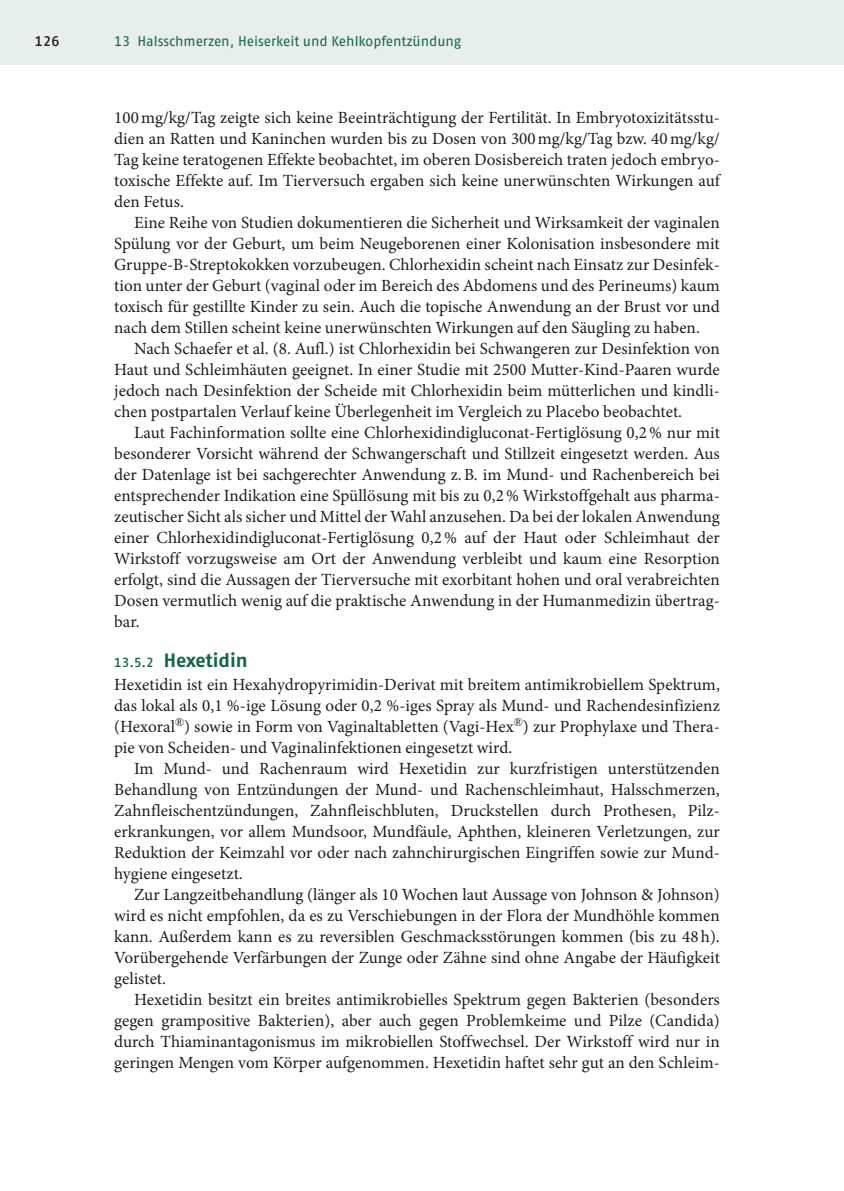
<style>
.page{position:relative;width:844px;height:1191px;background:#fff}
.page>*{position:absolute;margin:0;border:0;box-sizing:border-box;transform-origin:0 0}
.t1{font:700 19.25px "Fago Pro";letter-spacing:-.005em;color:#13664d}
.t2{font:17.15px/21px "Minion Pro";color:#1d1d1b;text-align:justify}
.t3{font:14px "Fago Pro";color:#13664d}
.t4{font:600 14px "Fago Pro";color:#1d1d1b}
.s1{font-weight:600;font-size:13.12px}
</style>
<div class="page">
<div style="left:114px;top:0;width:729px;height:64px;background:#e7eeeb"></div>
<div style="left:0;top:0;width:114px;height:64px;background:#e7eeeb"></div>
<p class="t4" style="left:35px;top:32px;width:26px">126</p>
<p class="t3" style="left:114px;top:32px;width:348px">13 Halsschmerzen, Heiserkeit und Kehlkopfentzündung</p>
<p class="t2" style="left:114px;top:107px;width:607px">100mg/kg/Tag zeigte sich keine Beeinträchtigung der Fertilität. In Embryotoxizitätsstu&shy;dien an Ratten und Kaninchen wurden bis zu Dosen von 300mg/kg/Tag bzw. 40mg/kg/ Tag keine teratogenen Effekte beobachtet, im oberen Dosisbereich traten jedoch embryo&shy;toxische Effekte auf. Im Tierversuch ergaben sich keine unerwünschten Wirkungen auf den Fetus.</p>
<p class="t2" style="left:114px;top:212px;width:607px;text-indent:20px">Eine Reihe von Studien dokumentieren die Sicherheit und Wirksamkeit der vaginalen Spülung vor der Geburt, um beim Neugeborenen einer Kolonisation insbesondere mit Gruppe-B-Streptokokken vorzubeugen. Chlorhexidin scheint nach Einsatz zur Desinfek&shy;tion unter der Geburt (vaginal oder im Bereich des Abdomens und des Perineums) kaum toxisch für gestillte Kinder zu sein. Auch die topische Anwendung an der Brust vor und nach dem Stillen scheint keine unerwünschten Wirkungen auf den Säugling zu haben.</p>
<p class="t2" style="left:114px;top:338px;width:607px;text-indent:20px">Nach Schaefer et al. (8. Aufl.) ist Chlorhexidin bei Schwangeren zur Desinfektion von Haut und Schleimhäuten geeignet. In einer Studie mit 2500 Mutter-Kind-Paaren wurde jedoch nach Desinfektion der Scheide mit Chlorhexidin beim mütterlichen und kindli&shy;chen postpartalen Verlauf keine Überlegenheit im Vergleich zu Placebo beobachtet.</p>
<p class="t2" style="left:114px;top:422px;width:607px;text-indent:20px">Laut Fachinformation sollte eine Chlorhexidindigluconat-Fertiglösung 0,2% nur mit besonderer Vorsicht während der Schwangerschaft und Stillzeit eingesetzt werden. Aus der Datenlage ist bei sachgerechter Anwendung z.B. im Mund- und Rachenbereich bei entsprechender Indikation eine Spüllösung mit bis zu 0,2% Wirkstoffgehalt aus pharma&shy;zeutischer Sicht als sicher und Mittel der Wahl anzusehen. Da bei der lokalen Anwendung einer Chlorhexidindigluconat-Fertiglösung 0,2% auf der Haut oder Schleimhaut der Wirkstoff vorzugsweise am Ort der Anwendung verbleibt und kaum eine Resorption erfolgt, sind die Aussagen der Tierversuche mit exorbitant hohen und oral verabreichten Dosen vermutlich wenig auf die praktische Anwendung in der Humanmedizin übertrag&shy;bar.</p>
<p class="t1" style="left:114px;top:649px;width:135px"><span class="s1">13.5.2</span> Hexetidin</p>
<p class="t2" style="left:114px;top:674px;width:607px">Hexetidin ist ein Hexahydropyrimidin-Derivat mit breitem antimikrobiellem Spektrum, das lokal als 0,1 %-ige Lösung oder 0,2 %-iges Spray als Mund- und Rachendesinfizienz (Hexoral<sup>®</sup>) sowie in Form von Vaginaltabletten (Vagi-Hex<sup>®</sup>) zur Prophylaxe und Thera&shy;pie von Scheiden- und Vaginalinfektionen eingesetzt wird.</p>
<p class="t2" style="left:114px;top:758px;width:607px;text-indent:20px">Im Mund- und Rachenraum wird Hexetidin zur kurzfristigen unterstützenden Behandlung von Entzündungen der Mund- und Rachenschleimhaut, Halsschmerzen, Zahnfleischentzündungen, Zahnfleischbluten, Druckstellen durch Prothesen, Pilz&shy;erkrankungen, vor allem Mundsoor, Mundfäule, Aphthen, kleineren Verletzungen, zur Reduktion der Keimzahl vor oder nach zahnchirurgischen Eingriffen sowie zur Mund&shy;hygiene eingesetzt.</p>
<p class="t2" style="left:114px;top:884px;width:607px;text-indent:20px">Zur Langzeitbehandlung (länger als 10 Wochen laut Aussage von Johnson &amp; Johnson) wird es nicht empfohlen, da es zu Verschiebungen in der Flora der Mundhöhle kommen kann. Außerdem kann es zu reversiblen Geschmacksstörungen kommen (bis zu 48h).<br>Vorübergehende Verfärbungen der Zunge oder Zähne sind ohne Angabe der Häufigkeit gelistet.</p>
<p class="t2" style="left:114px;top:989px;width:607px;text-indent:20px">Hexetidin besitzt ein breites antimikrobielles Spektrum gegen Bakterien (besonders gegen grampositive Bakterien), aber auch gegen Problemkeime und Pilze (Candida) durch Thiaminantagonismus im mikrobiellen Stoffwechsel. Der Wirkstoff wird nur in geringen Mengen vom Körper aufgenommen. Hexetidin haftet sehr gut an den Schleim-</p>
</div>
